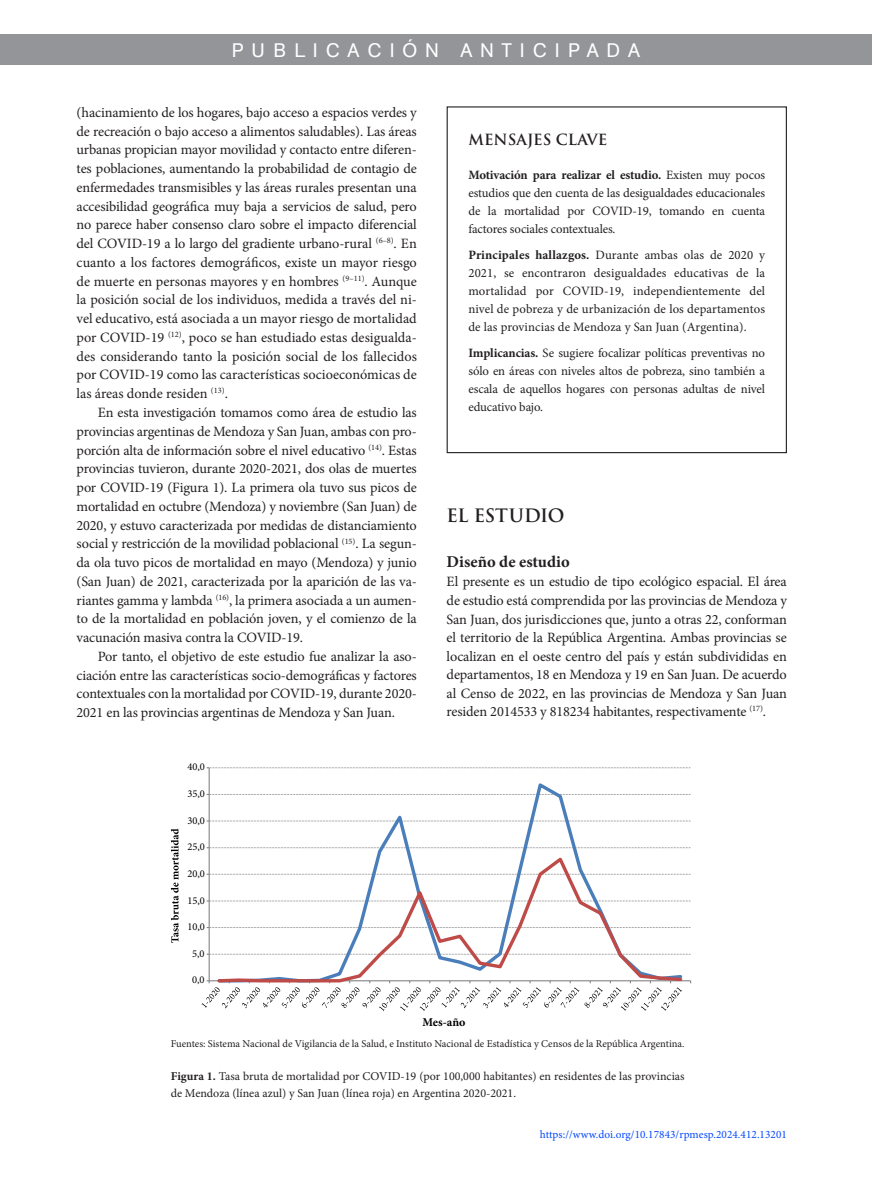
<style>
.page{position:relative;width:872px;height:1183px;background:#fff}
.page>*{position:absolute;margin:0;border:0;box-sizing:border-box;transform-origin:0 0}
.t1{font:19.5px "AG Schoolbook Regular A";letter-spacing:.39em;color:#fff}
.SUBTITULO_RPMESP{font:700 18px "Trajan Pro";letter-spacing:-.025em;color:#231f20}
.t2{font:700 16.5px "Minion Pro";color:#231f20}
.t3{font:700 15px "Trajan Pro";color:#231f20}
._1ER_PARRAFO_TEXTO_G{font:14.25px/18.8px "Minion Pro";letter-spacing:-.01em;color:#231f20;text-align:justify}
.TEXTO_GENERAL_CON_SA{font:14.25px/18.8px "Minion Pro";letter-spacing:-.01em;color:#231f20;text-align:justify}
.TEXTO_DE_MENSAJE_CLA{font:12.75px/17.9px "Minion Pro";letter-spacing:-.01em;color:#231f20;text-align:justify}
._1ER_PARRAFO_TEXTO_G-2{font:12px/16.5px "Minion Pro";color:#231f20}
.t4{font:700 12px "Minion Pro";color:#000}
.t5{font:11.25px "Minion Pro";color:#0548ff}
._1ER_PARRAFO_TEXTO_G-3{font:10.5px "Minion Pro";color:#231f20}
.t6{font:10.5px "Minion Pro";color:#000}
.s1{font-weight:700}
</style>
<div class="page">
<div style="left:446px;top:106px;width:341px;height:347px;border:1px solid #231f20"></div>
<hr style="left:209px;top:767px;width:1px;height:213px;background:#868686">
<svg style="left:207px;top:953px;width:484px;height:1px"></svg>
<svg style="left:207px;top:926px;width:484px;height:2px"></svg>
<svg style="left:207px;top:900px;width:484px;height:1px"></svg>
<svg style="left:207px;top:846px;width:484px;height:2px"></svg>
<svg style="left:207px;top:820px;width:484px;height:1px"></svg>
<svg style="left:207px;top:793px;width:484px;height:2px"></svg>
<svg style="left:207px;top:767px;width:484px;height:1px"></svg>
<hr style="left:209px;top:979px;width:481px;height:2px;background:#868686">
<svg style="left:216px;top:783px;width:468px;height:71px"></svg>
<svg style="left:216px;top:854px;width:468px;height:128px"></svg>
<svg style="left:171px;top:828px;width:8px;height:114px"></svg>
<svg style="left:202px;top:979px;width:480px;height:31px"></svg>
<div style="left:0;top:34px;width:872px;height:31px;background:#939598"></div>
<p class="t1" style="left:232px;top:39px;width:410px">PUBLICACIÓN ANTICIPADA</p>
<p class="_1ER_PARRAFO_TEXTO_G" style="left:77px;top:103px;width:342px">(hacinamiento de los hogares, bajo acceso a espacios verdes y de recreación o bajo acceso a alimentos saludables). Las áreas urbanas propician mayor movilidad y contacto entre diferen&shy;tes poblaciones, aumentando la probabilidad de contagio de enfermedades transmisibles y las áreas rurales presentan una accesibilidad geográfica muy baja a servicios de salud, pero no parece haber consenso claro sobre el impacto diferencial del COVID-19 a lo largo del gradiente urbano-rural <sup>(6–8)</sup>. En cuanto a los factores demográficos, existe un mayor riesgo de muerte en personas mayores y en hombres <sup>(9–11)</sup>. Aunque la posición social de los individuos, medida a través del ni&shy;vel educativo, está asociada a un mayor riesgo de mortalidad por COVID-19 <sup>(12)</sup>, poco se han estudiado estas desigualda&shy;des considerando tanto la posición social de los fallecidos por COVID-19 como las características socioeconómicas de las áreas donde residen <sup>(13)</sup>.</p>
<p class="TEXTO_GENERAL_CON_SA" style="left:77px;top:403px;width:342px;text-indent:21px">En esta investigación tomamos como área de estudio las provincias argentinas de Mendoza y San Juan, ambas con pro&shy;porción alta de información sobre el nivel educativo <sup>(14)</sup>. Estas provincias tuvieron, durante 2020-2021, dos olas de muertes por COVID-19 (Figura 1). La primera ola tuvo sus picos de mortalidad en octubre (Mendoza) y noviembre (San Juan) de 2020, y estuvo caracterizada por medidas de distanciamiento social y restricción de la movilidad poblacional <sup>(15)</sup>. La segun&shy;da ola tuvo picos de mortalidad en mayo (Mendoza) y junio (San Juan) de 2021, caracterizada por la aparición de las va&shy;riantes gamma y lambda <sup>(16)</sup>, la primera asociada a un aumen&shy;to de la mortalidad en población joven, y el comienzo de la vacunación masiva contra la COVID-19.</p>
<p class="TEXTO_GENERAL_CON_SA" style="left:77px;top:647px;width:342px;text-indent:21px">Por tanto, el objetivo de este estudio fue analizar la aso&shy;ciación entre las características socio-demográficas y factores contextuales con la mortalidad por COVID-19, durante 2020- 2021 en las provincias argentinas de Mendoza y San Juan.</p>
<p class="t6" style="left:187px;top:759px;width:19px">40,0</p>
<p class="t6" style="left:187px;top:786px;width:19px">35,0</p>
<p class="t6" style="left:187px;top:813px;width:19px">30,0</p>
<p class="t6" style="left:187px;top:839px;width:19px">25,0</p>
<p class="t6" style="left:187px;top:866px;width:19px">20,0</p>
<p class="t6" style="left:187px;top:892px;width:19px">15,0</p>
<p class="t6" style="left:187px;top:919px;width:19px">10,0</p>
<p class="t6" style="left:192px;top:946px;width:14px">5,0</p>
<p class="t6" style="left:192px;top:972px;width:14px">0,0</p>
<p class="t3" style="left:468px;top:130px;width:140px">MENSAJES CLAVE</p>
<p class="TEXTO_DE_MENSAJE_CLA" style="left:468px;top:166px;width:298px"><span class="s1">Motivación para realizar el estudio.</span> Existen muy pocos estudios que den cuenta de las desigualdades educacionales de la mortalidad por COVID-19, tomando en cuenta factores sociales contextuales.</p>
<p class="TEXTO_DE_MENSAJE_CLA" style="left:468px;top:246px;width:298px"><span class="s1">Principales hallazgos.</span> Durante ambas olas de 2020 y 2021, se encontraron desigualdades educativas de la mortalidad por COVID-19, independientemente del nivel de pobreza y de urbanización de los departamentos de las provincias de Mendoza y San Juan (Argentina).</p>
<p class="TEXTO_DE_MENSAJE_CLA" style="left:468px;top:344px;width:298px"><span class="s1">Implicancias.</span> Se sugiere focalizar políticas preventivas no sólo en áreas con niveles altos de pobreza, sino también a escala de aquellos hogares con personas adultas de nivel educativo bajo.</p>
<p class="SUBTITULO_RPMESP" style="left:446px;top:504px;width:119px">EL ESTUDIO</p>
<p class="t2" style="left:446px;top:550px;width:125px">Diseño de estudio</p>
<p class="_1ER_PARRAFO_TEXTO_G" style="left:446px;top:572px;width:342px">El presente es un estudio de tipo ecológico espacial. El área de estudio está comprendida por las provincias de Mendoza y San Juan, dos jurisdicciones que, junto a otras 22, conforman el territorio de la República Argentina. Ambas provincias se localizan en el oeste centro del país y están subdivididas en departamentos, 18 en Mendoza y 19 en San Juan. De acuerdo al Censo de 2022, en las provincias de Mendoza y San Juan residen 2014533 y 818234 habitantes, respectivamente <sup>(17)</sup>.</p>
<p class="t4" style="left:422px;top:1013px;width:44px">Mes-año</p>
<p class="_1ER_PARRAFO_TEXTO_G-3" style="left:171px;top:1036px;width:515px">Fuentes: Sistema Nacional de Vigilancia de la Salud, e Instituto Nacional de Estadística y Censos de la República Argentina.</p>
<p class="_1ER_PARRAFO_TEXTO_G-2" style="left:171px;top:1068px;width:515px"><span class="s1">Figura 1.</span> Tasa bruta de mortalidad por COVID-19 (por 100,000 habitantes) en residentes de las provincias de Mendoza (línea azul) y San Juan (línea roja) en Argentina 2020-2021.</p>
<p class="t5" style="left:540px;top:1126px;width:248px">https://www.doi.org/10.17843/rpmesp.2024.412.13201</p>
</div>
